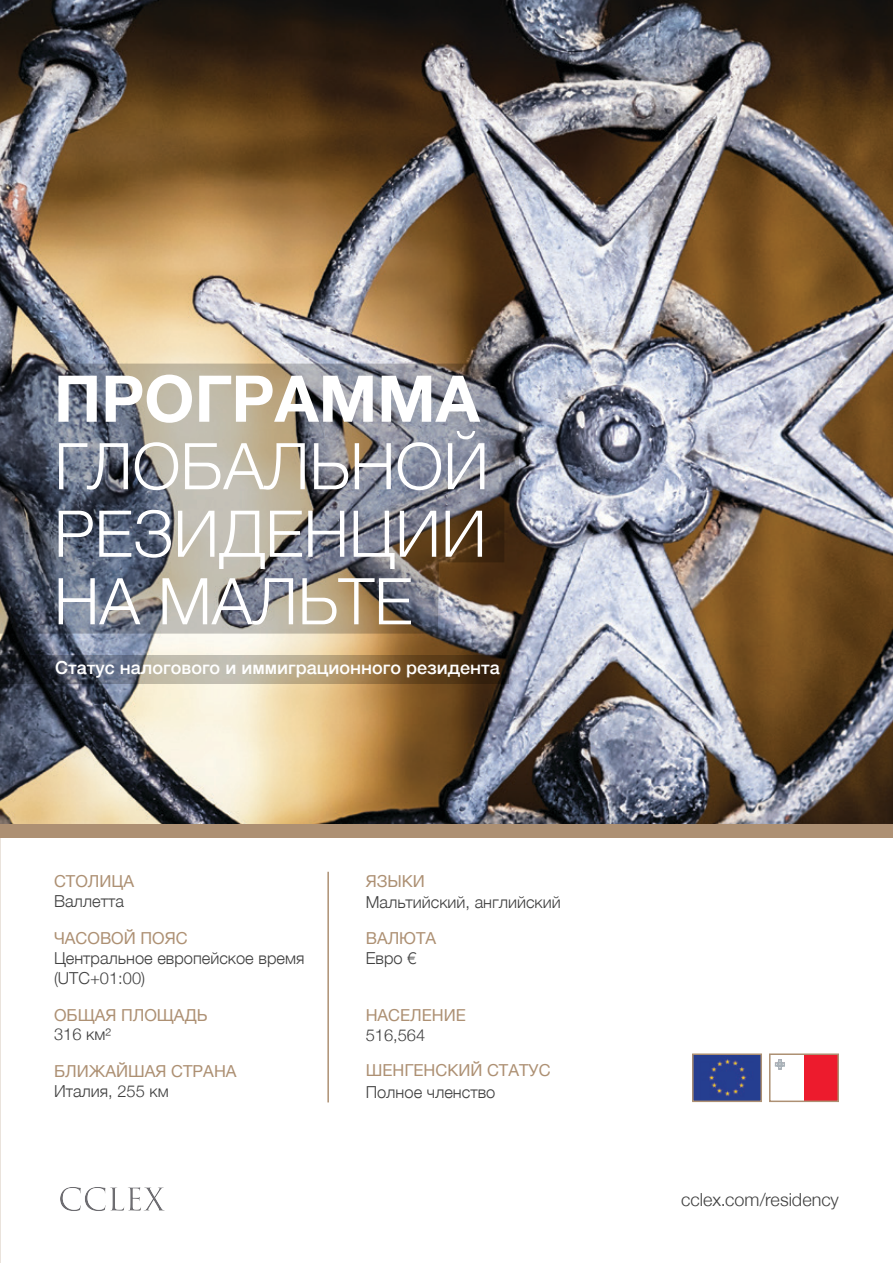
<style>
.page{position:relative;width:893px;height:1263px;background:#fff}
.page>*{position:absolute;margin:0;border:0;box-sizing:border-box;transform-origin:0 0}
.t1{font:300 64.5px/67.5px "Helvetica Neue";color:#fff}
.t2{font:700 64.5px "Helvetica Neue";color:#fff}
.t3{font:500 18px "Helvetica Neue";color:#fff}
.t4{font:300 18px "Helvetica Neue";color:#404040}
.t5{font:16.5px/19.8px "Helvetica Neue";color:#ad9073}
.t6{font:300 16.5px/19.8px "Helvetica Neue";color:#404040}
.s1{font-weight:400;color:#ad9073}
.s2{font-weight:300;color:#404040}
</style>
<div class="page">
<div style="left:0;top:789px;width:893px;height:48px;background:#ad9073"></div>
<hr style="left:327px;top:872px;width:2px;height:230px;background:#ad9073">
<img style="left:0;top:0;width:893px;height:824px">
<svg style="left:0;top:364px;width:519px;height:270px;background:#7e7c7d"></svg>
<svg style="left:0;top:655px;width:508px;height:28px;background:#7f7362"></svg>
<div style="left:804px;top:1054px;width:34px;height:47px;background:#ed1b2d"></div>
<div style="left:769px;top:1053px;width:70px;height:49px;border:2px solid #ad9073"></div>
<svg style="left:775px;top:1059px;width:10px;height:10px"></svg>
<img style="left:695px;top:1056px;width:64px;height:43px">
<div style="left:692px;top:1053px;width:70px;height:49px;border:2px solid #ad9073"></div>
<img style="left:60px;top:1187px;width:105px;height:24px">
<p class="t2" style="left:54px;top:348px;width:427px">ПРОГРАММА</p>
<p class="t1" style="left:54px;top:428px;width:437px">ГЛОБАЛЬНОЙ<br>РЕЗИДЕНЦИИ</p>
<p class="t1" style="left:54px;top:563px;width:360px">НА МАЛЬТЕ</p>
<p class="t3" style="left:55px;top:653px;width:446px">Статус налогового и иммиграционного резидента</p>
<p class="t6" style="left:54px;top:870px;width:82px"><span class="s1">СТОЛИЦА<br></span>Валлетта</p>
<p class="t6" style="left:54px;top:927px;width:252px"><span class="s1">ЧАСОВОЙ ПОЯС<br></span>Центральное европейское время (UTC+01:00)</p>
<p class="t5" style="left:54px;top:1006px;width:155px">ОБЩАЯ ПЛОЩАДЬ<br><span class="s2">316 км²</span></p>
<p class="t5" style="left:54px;top:1062px;width:184px">БЛИЖАЙШАЯ СТРАНА<br><span class="s2">Италия, 255 км</span></p>
<p class="t6" style="left:366px;top:870px;width:197px"><span class="s1">ЯЗЫКИ<br></span>Мальтийский, английский</p>
<p class="t5" style="left:366px;top:929px;width:72px">ВАЛЮТА<br><span class="s2">Евро €</span></p>
<p class="t5" style="left:366px;top:1006px;width:102px">НАСЕЛЕНИЕ<br><span class="s2">516,564</span></p>
<p class="t5" style="left:366px;top:1060px;width:186px;line-height:21.9px">ШЕНГЕНСКИЙ СТАТУС<br><span class="s2">Полное членство</span></p>
<p class="t4" style="left:681px;top:1185px;width:159px">cclex.com/residency</p>
</div>
